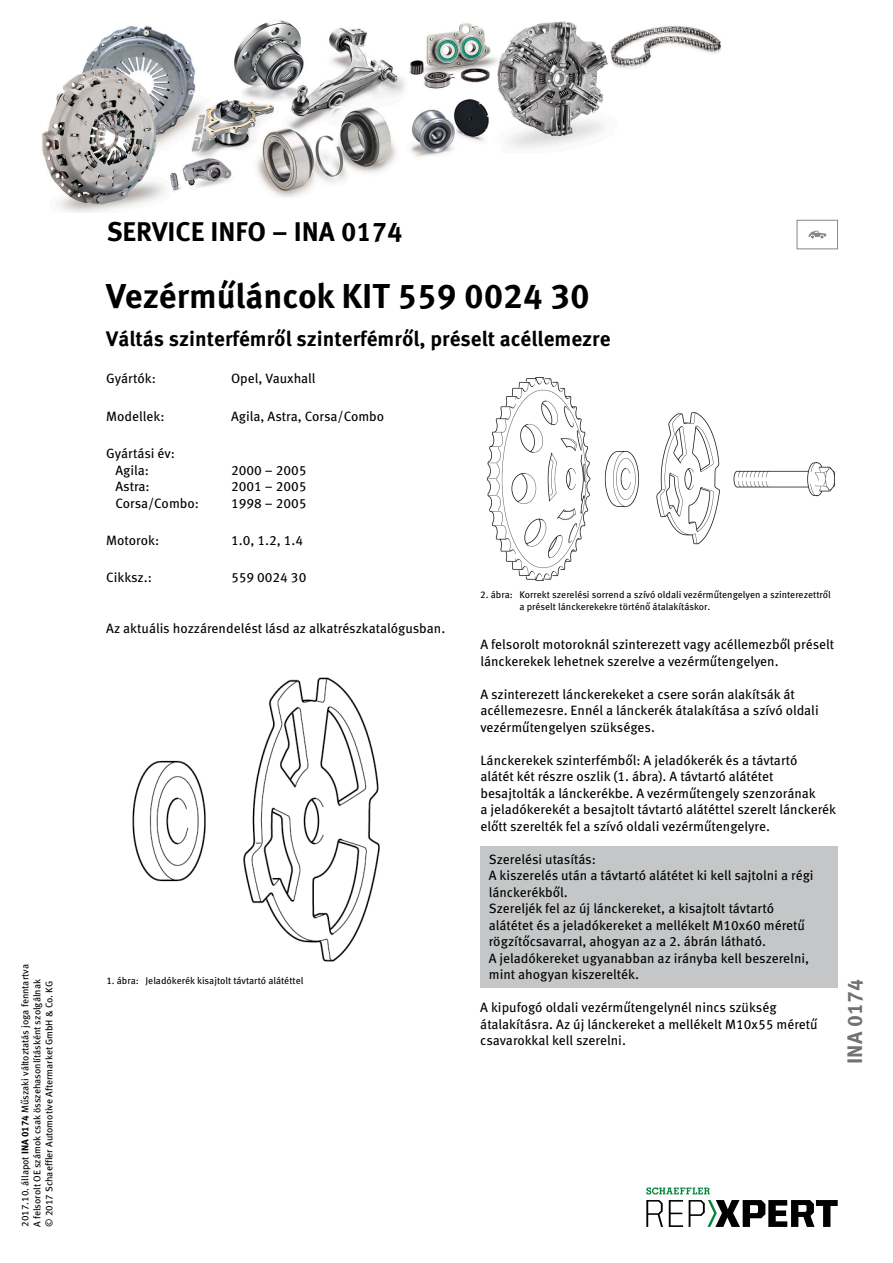
<style>
.page{position:relative;width:893px;height:1263px;background:#fff}
.page>*{position:absolute;margin:0;border:0;box-sizing:border-box;transform-origin:0 0}
.t1{font:700 34.5px "Meta Pro";color:#000}
.t2{font:700 27px "Meta Pro";color:#000}
.t3{font:700 21px "Meta Pro";color:#000}
.t4{font:700 21px "Meta Pro";color:#6f7172}
.t5{font:13.5px/16.5px "Meta Pro";color:#000}
.t6{font:9.75px/12px "Meta Pro";letter-spacing:-.005em;color:#000}
.s1{font-weight:700}
</style>
<div class="page">
<img style="left:487px;top:377px;width:349px;height:204px">
<div style="left:480px;top:846px;width:358px;height:141px;background:#c5c6c7"></div>
<img style="left:132px;top:677px;width:248px;height:285px">
<div style="left:797px;top:220px;width:41px;height:29px;border:1px solid #868789"></div>
<svg style="left:808px;top:231px;width:18px;height:7px"></svg>
<img style="left:42px;top:20px;width:679px;height:193px">
<svg style="left:646px;top:1200px;width:17px;height:27px"></svg>
<svg style="left:669px;top:1200px;width:14px;height:27px"></svg>
<svg style="left:689px;top:1200px;width:149px;height:27px"></svg>
<svg style="left:646px;top:1187px;width:64px;height:7px"></svg>
<p class="t6" style="left:19px;top:1227px;width:264px;rotate:-90deg">2017.10. állapot <span class="s1">INA 0174</span> Műszaki változtatás joga fenntartva<br>A felsorolt OE számok csak összehasonlításként szolgálnak<br>© 2017 Schaeffler Automotive Aftermarket GmbH &amp; Co. KG</p>
<h2 class="t2" style="left:107px;top:210px;width:297px">SERVICE INFO – INA 0174</h2>
<h1 class="t1" style="left:106px;top:269px;width:485px">Vezérműláncok KIT 559 0024 30</h1>
<h3 class="t3" style="left:106px;top:323px;width:506px">Váltás szinterfémről szinterfémről, préselt acéllemezre</h3>
<p class="t5" style="left:106px;top:369px;width:51px">Gyártók:</p>
<p class="t5" style="left:231px;top:369px;width:86px">Opel, Vauxhall</p>
<p class="t5" style="left:106px;top:407px;width:60px">Modellek:</p>
<p class="t5" style="left:231px;top:407px;width:155px">Agila, Astra, Corsa/Combo</p>
<p class="t5" style="left:115px;top:444px;width:85px;text-indent:-9px">Gyártási év:<br>Agila:<br>Astra:<br>Corsa/Combo:</p>
<p class="t5" style="left:231px;top:461px;width:77px;text-align:justify">2000 – 2005<br>2001 – 2005<br>1998 – 2005</p>
<p class="t5" style="left:106px;top:531px;width:54px">Motorok:</p>
<p class="t5" style="left:231px;top:531px;width:74px">1.0, 1.2, 1.4</p>
<p class="t5" style="left:106px;top:568px;width:47px">Cikksz.:</p>
<p class="t5" style="left:231px;top:568px;width:77px">559 0024 30</p>
<p class="t5" style="left:106px;top:619px;width:340px">Az aktuális hozzárendelést lásd az alkatrészkatalógusban.</p>
<p class="t6" style="left:106px;top:974px;width:199px">1. ábra: Jeladókerék kisajtolt távtartó alátéttel</p>
<p class="t6" style="left:519px;top:587px;width:313px;line-height:12.8px;text-indent:-39px">2. ábra: Korrekt szerelési sorrend a szívó oldali vezérműtengelyen a szinterezettről a préselt lánckerekekre történő átalakításkor.</p>
<p class="t5" style="left:480px;top:635px;width:355px">A felsorolt motoroknál szinterezett vagy acéllemezből préselt lánckerekek lehetnek szerelve a vezérműtengelyen.</p>
<p class="t5" style="left:480px;top:685px;width:340px">A szinterezett lánckerekeket a csere során alakítsák át acéllemezesre. Ennél a lánckerék átalakítása a szívó oldali vezérműtengelyen szükséges.</p>
<p class="t5" style="left:480px;top:751px;width:357px">Lánckerekek szinterfémből: A jeladókerék és a távtartó<br>alátét két részre oszlik (1. ábra). A távtartó alátétet besajtolták a lánckerékbe. A vezérműtengely szenzorának<br>a jeladókerekét a besajtolt távtartó alátéttel szerelt lánckerék előtt szerelték fel a szívó oldali vezérműtengelyre.</p>
<p class="t5" style="left:489px;top:850px;width:326px">Szerelési utasítás:<br>A kiszerelés után a távtartó alátétet ki kell sajtolni a régi lánckerékből.<br>Szereljék fel az új lánckereket, a kisajtolt távtartó alátétet és a jeladókereket a mellékelt M10x60 méretű rögzítőcsavarral, ahogyan az a 2. ábrán látható.<br>A jeladókereket ugyanabban az irányba kell beszerelni, mint ahogyan kiszerelték.</p>
<p class="t5" style="left:480px;top:998px;width:339px">A kipufogó oldali vezérműtengelynél nincs szükség átalakításra. Az új lánckereket a mellékelt M10x55 méretű csavarokkal kell szerelni.</p>
<h3 class="t4" style="left:838px;top:1064px;width:86px;rotate:-90deg">INA 0174</h3>
</div>
